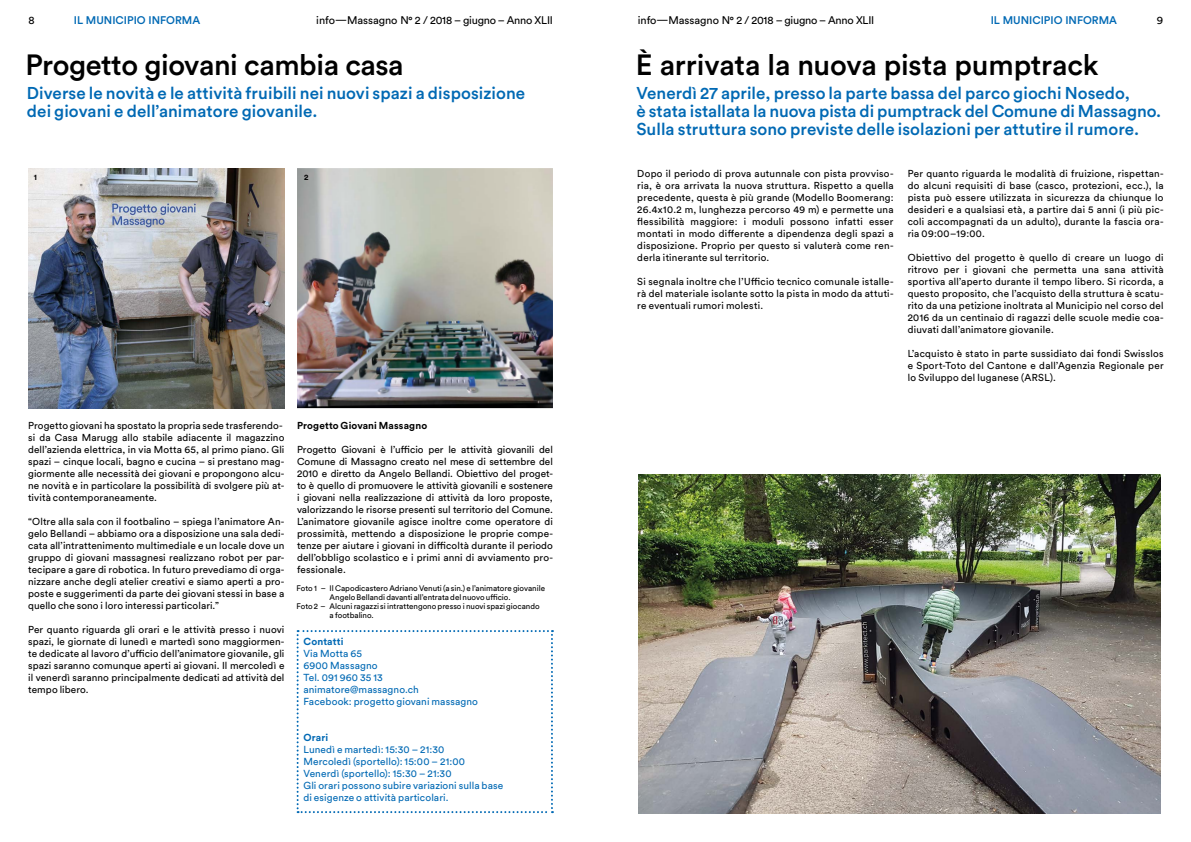
<style>
.page{position:relative;width:1191px;height:842px;background:#fff}
.page>*{position:absolute;margin:0;border:0;box-sizing:border-box;transform-origin:0 0}
.t1{font:500 29px "Circular Std";letter-spacing:-.01em;color:#000}
.t2{font:500 17px/18px "Circular Std";letter-spacing:.005em;color:#0069b4}
.t3{font:11px "Circular Std";letter-spacing:-.02em;color:#000}
.t4{font:500 11px "Circular Std";color:#0069b4}
.t5{font:10.1px/12px "Circular Std";letter-spacing:.01em;color:#0069b4}
.t6{font:700 10.1px "Circular Std";letter-spacing:.01em;color:#0069b4}
.t7{font:10px/12px "Circular Std";letter-spacing:.01em;color:#000;text-align:justify}
.t8{font:700 10px "Circular Std";letter-spacing:.015em;color:#000}
.t9{font:8px "Circular Std";color:#000}
.t10{font:700 8px "Circular Std";color:#000}
</style>
<div class="page">
<img style="left:28px;top:168px;width:256px;height:240px">
<img style="left:297px;top:168px;width:256px;height:240px">
<svg style="left:297px;top:630px;width:256px;height:183px"></svg>
<img style="left:638px;top:474px;width:522px;height:340px">
<p class="t3" style="left:28px;top:14px;width:8px">8</p>
<p class="t4" style="left:74px;top:13px;width:128px">IL MUNICIPIO INFORMA</p>
<p class="t3" style="left:316px;top:14px;width:238px">info—Massagno N° 2 / 2018 – giugno – Anno XLII</p>
<h1 class="t1" style="left:26px;top:47px;width:379px">Progetto giovani cambia casa</h1>
<h2 class="t2" style="left:27px;top:84px;width:500px">Diverse le novità e le attività fruibili nei nuovi spazi a disposizione dei giovani e dell’animatore giovanile.</h2>
<p class="t10" style="left:34px;top:172px;width:5px">1</p>
<p class="t10" style="left:304px;top:172px;width:6px">2</p>
<p class="t7" style="left:28px;top:419px;width:258px;text-align:left">Progetto giovani ha spostato la propria sede trasferendo&shy;si da Casa Marugg allo stabile adiacente il magazzino dell’azienda elettrica, in via Motta 65, al primo piano. Gli spazi – cinque locali, bagno e cucina – si prestano mag&shy;giormente alle necessità dei giovani e propongono alcu&shy;ne novità e in particolare la possibilità di svolgere più at&shy;tività contemporaneamente.</p>
<p class="t7" style="left:28px;top:515px;width:258px">“Oltre alla sala con il footbalino – spiega l’animatore An&shy;gelo Bellandi – abbiamo ora a disposizione una sala dedi&shy;cata all’intrattenimento multimediale e un locale dove un gruppo di giovani massagnesi realizzano robot per par&shy;tecipare a gare di robotica. In futuro prevediamo di orga&shy;nizzare anche degli atelier creativi e siamo aperti a pro&shy;poste e suggerimenti da parte dei giovani stessi in base a quello che sono i loro interessi particolari.”</p>
<p class="t7" style="left:28px;top:623px;width:258px">Per quanto riguarda gli orari e le attività presso i nuovi spazi, le giornate di lunedì e martedì sono maggiormen&shy;te dedicate al lavoro d’ufficio dell’animatore giovanile, gli spazi saranno comunque aperti ai giovani. Il mercoledì e il venerdì saranno principalmente dedicati ad attività del tempo libero.</p>
<p class="t8" style="left:297px;top:419px;width:132px">Progetto Giovani Massagno</p>
<p class="t7" style="left:297px;top:443px;width:257px">Progetto Giovani è l’ufficio per le attività giovanili del Comune di Massagno creato nel mese di settembre del 2010 e diretto da Angelo Bellandi. Obiettivo del proget&shy;to è quello di promuovere le attività giovanili e sostenere i giovani nella realizzazione di attività da loro proposte, valorizzando le risorse presenti sul territorio del Comune.<br>L’animatore giovanile agisce inoltre come operatore di prossimità, mettendo a disposizione le proprie compe&shy;tenze per aiutare i giovani in difficoltà durante il periodo dell’obbligo scolastico e i primi anni di avviamento pro&shy;fessionale.</p>
<p class="t9" style="left:296px;top:583px;width:250px">Foto 1 – Il Capodicastero Adriano Venuti (a sin.) e l’animatore giovanile</p>
<p class="t9" style="left:329px;top:592px;width:182px">Angelo Bellandi davanti all’entrata del nuovo ufficio.</p>
<p class="t9" style="left:296px;top:601px;width:245px">Foto 2 – Alcuni ragazzi si intrattengono presso i nuovi spazi giocando</p>
<p class="t9" style="left:329px;top:610px;width:46px">a footbalino.</p>
<p class="t6" style="left:303px;top:635px;width:42px">Contatti</p>
<p class="t5" style="left:303px;top:647px;width:176px">Via Motta 65<br>6900 Massagno<br>Tel. 091 960 35 13 animatore@massagno.ch<br>Facebook: progetto giovani massagno</p>
<p class="t6" style="left:303px;top:731px;width:26px">Orari</p>
<p class="t5" style="left:303px;top:743px;width:201px">Lunedì e martedì: 15:30 – 21:30<br>Mercoledì (sportello): 15:00 – 21:00<br>Venerdì (sportello): 15:30 – 21:30<br>Gli orari possono subire variazioni sulla base di esigenze o attività particolari.</p>
<p class="t3" style="left:638px;top:14px;width:238px">info—Massagno N° 2 / 2018 – giugno – Anno XLII</p>
<p class="t4" style="left:990px;top:13px;width:128px">IL MUNICIPIO INFORMA</p>
<p class="t3" style="left:1157px;top:14px;width:8px">9</p>
<h1 class="t1" style="left:636px;top:47px;width:464px">È arrivata la nuova pista pumptrack</h1>
<h2 class="t2" style="left:636px;top:84px;width:526px">Venerdì 27 aprile, presso la parte bassa del parco giochi Nosedo,<br>è stata istallata la nuova pista di pumptrack del Comune di Massagno.<br>Sulla struttura sono previste delle isolazioni per attutire il rumore.</h2>
<p class="t7" style="left:907px;top:167px;width:258px">Per quanto riguarda le modalità di fruizione, rispettan&shy;do alcuni requisiti di base (casco, protezioni, ecc.), la pista può essere utilizzata in sicurezza da chiunque lo desideri e a qualsiasi età, a partire dai 5 anni (i più pic&shy;coli accompagnati da un adulto), durante la fascia ora&shy;ria 09:00–19:00.</p>
<p class="t7" style="left:907px;top:251px;width:258px">Obiettivo del progetto è quello di creare un luogo di ritrovo per i giovani che permetta una sana attività sportiva all’aperto durante il tempo libero. Si ricorda, a questo proposito, che l’acquisto della struttura è scatu&shy;rito da una petizione inoltrata al Municipio nel corso del 2016 da un centinaio di ragazzi delle scuole medie coa&shy;diuvati dall’animatore giovanile.</p>
<p class="t7" style="left:907px;top:347px;width:258px">L’acquisto è stato in parte sussidiato dai fondi Swisslos e Sport-Toto del Cantone e dall’Agenzia Regionale per lo Sviluppo del luganese (ARSL).</p>
<p class="t7" style="left:637px;top:167px;width:258px">Dopo il periodo di prova autunnale con pista provviso&shy;ria, è ora arrivata la nuova struttura. Rispetto a quella precedente, questa è più grande (Modello Boomerang:<br>26.4x10.2 m, lunghezza percorso 49 m) e permette una flessibilità maggiore: i moduli possono infatti esser montati in modo differente a dipendenza degli spazi a disposizione. Proprio per questo si valuterà come ren&shy;derla itinerante sul territorio.</p>
<p class="t7" style="left:637px;top:275px;width:258px">Si segnala inoltre che l’Ufficio tecnico comunale istalle&shy;rà del materiale isolante sotto la pista in modo da attuti&shy;re eventuali rumori molesti.</p>
</div>
